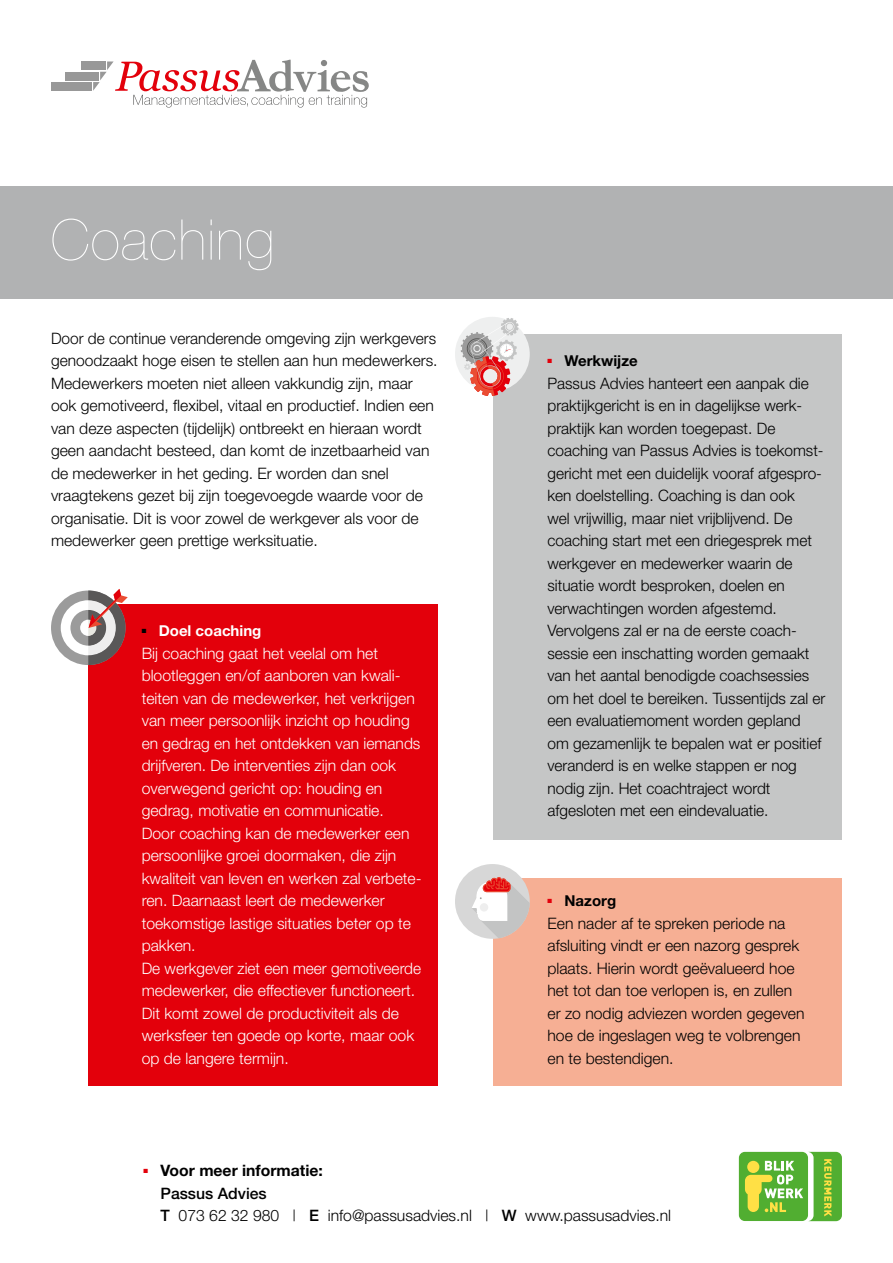
<style>
.page{position:relative;width:893px;height:1263px;background:#fff}
.page>*{position:absolute;margin:0;border:0;box-sizing:border-box;transform-origin:0 0}
.t1{font:200 56.25px "Helvetica Neue";letter-spacing:.02em;color:#fff}
.t2{font:300 15.75px/22.5px "Helvetica Neue";color:#000}
.t3{font:300 15.75px/22.5px "Helvetica Neue";color:#fff}
.t4{font:700 15px "Helvetica Neue";color:#000}
.t5{font:700 15px "Helvetica Neue";color:#fff}
.s1{font-weight:700}
.s2{font-weight:500}
</style>
<div class="page">
<div style="left:0;top:186px;width:893px;height:113px;background:#b1b2b3"></div>
<div style="left:51px;top:82px;width:41px;height:9px;background:#989898"></div>
<div style="left:66px;top:72px;width:33px;height:8px;background:#989898"></div>
<div style="left:82px;top:61px;width:24px;height:9px;background:#989898"></div>
<svg style="left:93px;top:60px;width:276px;height:48px"></svg>
<div style="left:739px;top:1152px;width:69px;height:69px;background:#51ae31;border-radius:6px"></div>
<svg style="left:745px;top:1152px;width:97px;height:69px"></svg>
<div style="left:88px;top:604px;width:350px;height:482px;background:#e3000b"></div>
<div style="left:493px;top:334px;width:349px;height:506px;background:#c5c6c6"></div>
<div style="left:493px;top:878px;width:349px;height:208px;background:#f6af94"></div>
<div style="left:51px;top:590px;width:75px;height:75px;background:#9b9b9b;border-radius:50%"></div>
<div style="left:61px;top:600px;width:55px;height:55px;background:#fff;border-radius:50%"></div>
<div style="left:70px;top:610px;width:36px;height:36px;background:#9b9b9b;border-radius:50%"></div>
<div style="left:80px;top:620px;width:16px;height:16px;background:#fff;border-radius:50%"></div>
<svg style="left:88px;top:589px;width:40px;height:76px"></svg>
<div style="left:455px;top:317px;width:75px;height:75px;background:#eeefef;border-radius:50%"></div>
<svg style="left:461px;top:318px;width:58px;height:78px"></svg>
<div style="left:455px;top:864px;width:75px;height:75px;background:#d7d7d7;border-radius:50%"></div>
<svg style="left:472px;top:877px;width:58px;height:61px"></svg>
<h1 class="t1" style="left:51px;top:207px;width:225px">Coaching</h1>
<p class="t2" style="left:51px;top:326px;width:388px">Door de continue veranderende omgeving zijn werkgevers genoodzaakt hoge eisen te stellen aan hun medewerkers.<br>Medewerkers moeten niet alleen vakkundig zijn, maar ook gemotiveerd, flexibel, vitaal en productief. Indien een van deze aspecten (tijdelijk) ontbreekt en hieraan wordt geen aandacht besteed, dan komt de inzetbaarheid van de medewerker in het geding. Er worden dan snel vraagtekens gezet bij zijn toegevoegde waarde voor de organisatie. Dit is voor zowel de werkgever als voor de medewerker geen prettige werksituatie.</p>
<p class="t5" style="left:142px;top:621px;width:121px"><sup>■</sup> Doel coaching</p>
<p class="t3" style="left:142px;top:641px;width:281px">Bij coaching gaat het veelal om het blootleggen en/of aanboren van kwali&shy;teiten van de medewerker, het verkrijgen van meer persoonlijk inzicht op houding en gedrag en het ontdekken van iemands drijfveren. De interventies zijn dan ook overwegend gericht op: houding en gedrag, motivatie en communicatie.<br>Door coaching kan de medewerker een persoonlijke groei doormaken, die zijn kwaliteit van leven en werken zal verbete&shy;ren. Daarnaast leert de medewerker toekomstige lastige situaties beter op te pakken.<br>De werkgever ziet een meer gemotiveerde medewerker, die effectiever functioneert.<br>Dit komt zowel de productiviteit als de werksfeer ten goede op korte, maar ook op de langere termijn.</p>
<p class="t4" style="left:547px;top:351px;width:92px"><sup>■</sup> Werkwijze</p>
<p class="t2" style="left:547px;top:371px;width:279px">Passus Advies hanteert een aanpak die praktijkgericht is en in dagelijkse werk&shy;praktijk kan worden toegepast. De coaching van Passus Advies is toekomst&shy;gericht met een duidelijk vooraf afgespro&shy;ken doelstelling. Coaching is dan ook<br>wel vrijwillig, maar niet vrijblijvend. De coaching start met een driegesprek met werkgever en medewerker waarin de situatie wordt besproken, doelen en verwachtingen worden afgestemd.<br>Vervolgens zal er na de eerste coach&shy;sessie een inschatting worden gemaakt van het aantal benodigde coachsessies om het doel te bereiken. Tussentijds zal er een evaluatiemoment worden gepland om gezamenlijk te bepalen wat er positief veranderd is en welke stappen er nog nodig zijn. Het coachtraject wordt afgesloten met een eindevaluatie.</p>
<p class="t4" style="left:547px;top:891px;width:70px"><sup>■</sup> Nazorg</p>
<p class="t2" style="left:547px;top:911px;width:259px">Een nader af te spreken periode na afsluiting vindt er een nazorg gesprek plaats. Hierin wordt geëvalueerd hoe het tot dan toe verlopen is, en zullen er zo nodig adviezen worden gegeven hoe de ingeslagen weg te volbrengen en te bestendigen.</p>
<p class="t2" style="left:161px;top:1159px;width:512px;text-indent:-17px"><sup>■</sup> <span class="s1">Voor meer informatie:<br></span><span class="s2">Passus Advies<br>T</span> 073 62 32 980 | <span class="s2">E</span> info@passusadvies.nl | <span class="s2">W</span> www.passusadvies.nl</p>
</div>
